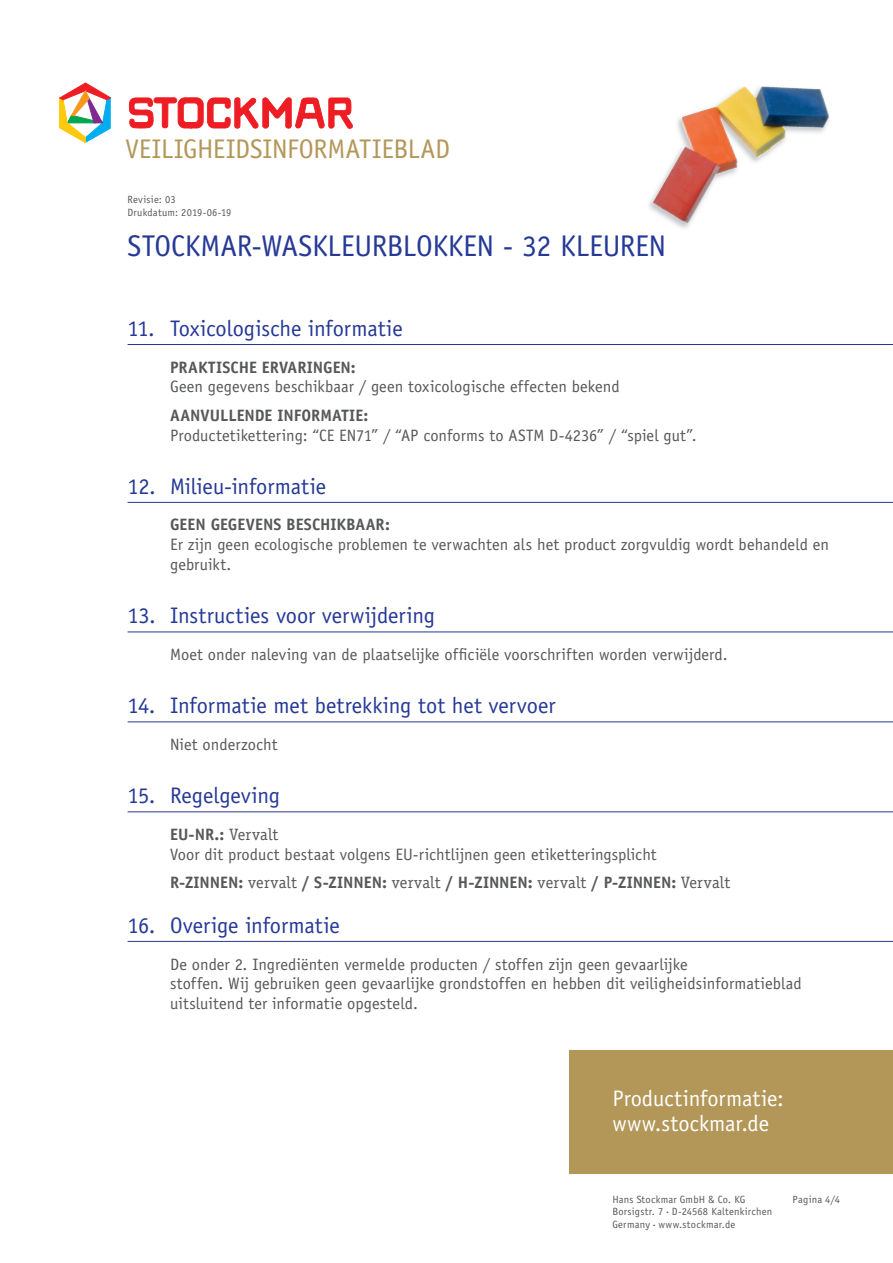
<style>
.page{position:relative;width:893px;height:1263px;background:#fff}
.page>*{position:absolute;margin:0;border:0;box-sizing:border-box;transform-origin:0 0}
.t1{font:30px "Officina Sans LT";letter-spacing:-.01em;color:#263996}
.t2{font:27px "Officina Sans LT";letter-spacing:-.01em;color:#b39758}
.t3{font:22.5px "Officina Sans LT";letter-spacing:-.005em;color:#263996}
.t4{font:22.5px/25.5px "Officina Sans LT";color:#fff}
.t5{font:16.5px/19.8px "Officina Sans LT";color:#57585a}
.t6{font:700 16.5px "Officina Sans LT";color:#57585a}
.t7{font:10.5px/12.6px "Officina Sans LT";letter-spacing:.02em;color:#57585a}
.s1{font-weight:700}
.s2{font-family:"Officina Serif"}
.s3{font-family:"Officina Serif";font-weight:400}
.s4{font-size:4.5px}
</style>
<div class="page">
<img style="left:653px;top:86px;width:177px;height:137px">
<svg style="left:129px;top:97px;width:223px;height:32px"></svg>
<svg style="left:60px;top:83px;width:50px;height:60px"></svg>
<div style="left:570px;top:1050px;width:323px;height:124px;background:#b39758"></div>
<hr style="left:128px;top:344px;width:765px;height:1px;background:#263996">
<hr style="left:128px;top:502px;width:765px;height:1px;background:#263996">
<hr style="left:128px;top:632px;width:765px;height:1px;background:#263996">
<hr style="left:128px;top:722px;width:765px;height:1px;background:#263996">
<hr style="left:128px;top:811px;width:765px;height:1px;background:#263996">
<hr style="left:128px;top:941px;width:765px;height:1px;background:#263996">
<h2 class="t2" style="left:125px;top:134px;width:326px">VEILIGHEIDSINFORMATIEBLAD</h2>
<p class="t7" style="left:128px;top:194px;width:105px">Revisie: 03<br>Drukdatum: 2019-06-19</p>
<h1 class="t1" style="left:128px;top:229px;width:540px">STOCKMAR-WASKLEURBLOKKEN - 32 KLEUREN</h1>
<h3 class="t3" style="left:128px;top:315px;width:277px">11. Toxicologische informatie</h3>
<p class="t6" style="left:170px;top:357px;width:187px">PRAKTISCHE ERVARINGEN:</p>
<p class="t5" style="left:170px;top:377px;width:451px">Geen gegevens beschikbaar / geen toxicologische effecten bekend</p>
<p class="t6" style="left:170px;top:405px;width:200px">AANVULLENDE INFORMATIE:</p>
<p class="t5" style="left:170px;top:425px;width:528px">Productetikettering: “CE EN71” / “AP conforms to ASTM D-4236” / “spiel gut”.</p>
<h3 class="t3" style="left:128px;top:473px;width:200px">12. Milieu-informatie</h3>
<p class="t6" style="left:170px;top:515px;width:221px">GEEN GEGEVENS BESCHIKBAAR:</p>
<p class="t5" style="left:170px;top:535px;width:660px">Er zijn geen ecologische problemen te verwachten als het product zorgvuldig wordt behandeld en gebruikt.</p>
<h3 class="t3" style="left:128px;top:602px;width:309px">13. Instructies voor verwijdering</h3>
<p class="t5" style="left:170px;top:645px;width:559px">Moet onder naleving van de plaatselijke officiële voorschriften worden verwijderd.</p>
<h3 class="t3" style="left:128px;top:692px;width:429px">14. Informatie met betrekking tot het vervoer</h3>
<p class="t5" style="left:170px;top:734px;width:109px">Niet onderzocht</p>
<h3 class="t3" style="left:128px;top:782px;width:154px">15. Regelgeving</h3>
<p class="t5" style="left:170px;top:824px;width:488px"><span class="s1">EU-NR.:</span> <span class="s2">Vervalt<br></span>Voor dit product bestaat volgens EU-richtlijnen geen etiketteringsplicht</p>
<p class="t6" style="left:170px;top:872px;width:562px">R-ZINNEN: <span class="s3">vervalt</span> / S-ZINNEN: <span class="s3">vervalt</span> / H-ZINNEN: <span class="s3">vervalt</span> / P-ZINNEN: <span class="s3">Vervalt</span></p>
<h3 class="t3" style="left:128px;top:912px;width:214px">16. Overige informatie</h3>
<p class="t5" style="left:170px;top:954px;width:633px">De onder 2. Ingrediënten vermelde producten / stoffen zijn geen gevaarlijke<br>stoffen. Wij gebruiken geen gevaarlijke grondstoffen en hebben dit veiligheidsinformatieblad uitsluitend ter informatie opgesteld.</p>
<h3 class="t4" style="left:612px;top:1085px;width:173px">Productinformatie: www.stockmar.de</h3>
<p class="t7" style="left:612px;top:1193px;width:161px">Hans Stockmar GmbH &amp; Co. KG<br>Borsigstr. 7 <span class="s4">•</span> D-24568 Kaltenkirchen<br>Germany <span class="s4">•</span> www.stockmar.de</p>
<p class="t7" style="left:793px;top:1193px;width:49px">Pagina 4/4</p>
</div>
